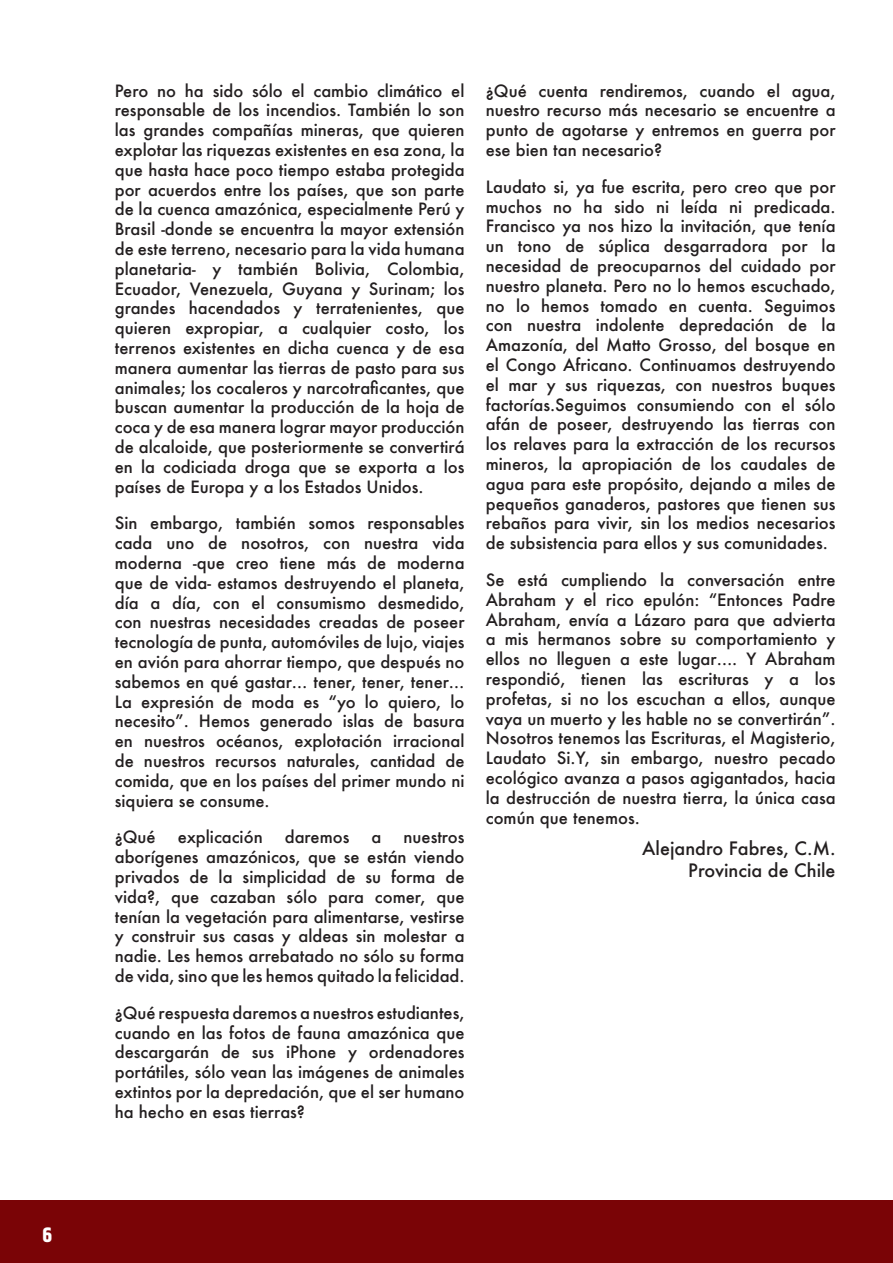
<style>
.page{position:relative;width:893px;height:1263px;background:#fff}
.page>*{position:absolute;margin:0;border:0;box-sizing:border-box;transform-origin:0 0}
.t1{font:700 21px "Khand";color:#fff}
.t2{font:500 18px/22.5px "Futura";color:#231f20;text-align:right}
.t3{font:500 16.5px/19.8px "Futura";color:#231f20;text-align:justify}
</style>
<div class="page">
<div style="left:0;top:1201px;width:893px;height:62px;background:#7a0406"></div>
<p class="t1" style="left:43px;top:1220px;width:11px">6</p>
<p class="t3" style="left:115px;top:80px;width:351px">Pero no ha sido sólo el cambio climático el responsable de los incendios. También lo son las grandes compañías mineras, que quieren explotar las riquezas existentes en esa zona, la que hasta hace poco tiempo estaba protegida por acuerdos entre los países, que son parte de la cuenca amazónica, especialmente Perú y Brasil -donde se encuentra la mayor extensión de este terreno, necesario para la vida humana planetaria- y también Bolivia, Colombia, Ecuador, Venezuela, Guyana y Surinam; los grandes hacendados y terratenientes, que quieren expropiar, a cualquier costo, los terrenos existentes en dicha cuenca y de esa manera aumentar las tierras de pasto para sus animales; los cocaleros y narcotraficantes, que buscan aumentar la producción de la hoja de coca y de esa manera lograr mayor producción de alcaloide, que posteriormente se convertirá en la codiciada droga que se exporta a los países de Europa y a los Estados Unidos.</p>
<p class="t3" style="left:115px;top:513px;width:351px">Sin embargo, también somos responsables cada uno de nosotros, con nuestra vida moderna -que creo tiene más de moderna que de vida- estamos destruyendo el planeta, día a día, con el consumismo desmedido, con nuestras necesidades creadas de poseer tecnología de punta, automóviles de lujo, viajes en avión para ahorrar tiempo, que después no sabemos en qué gastar… tener, tener, tener… La expresión de moda es “yo lo quiero, lo necesito”. Hemos generado islas de basura en nuestros océanos, explotación irracional de nuestros recursos naturales, cantidad de comida, que en los países del primer mundo ni siquiera se consume.</p>
<p class="t3" style="left:115px;top:827px;width:42px">¿Qué</p>
<p class="t3" style="left:178px;top:827px;width:86px">explicación</p>
<p class="t3" style="left:285px;top:827px;width:66px">daremos</p>
<p class="t3" style="left:372px;top:827px;width:11px">a</p>
<p class="t3" style="left:115px;top:827px;width:351px;text-indent:289px">nuestros aborígenes amazónicos, que se están viendo privados de la simplicidad de su forma de vida?, que cazaban sólo para comer, que tenían la vegetación para alimentarse, vestirse y construir sus casas y aldeas sin molestar a nadie. Les hemos arrebatado no sólo su forma de vida, sino que les hemos quitado la felicidad.</p>
<p class="t3" style="left:115px;top:1003px;width:351px">¿Qué respuesta daremos a nuestros estudiantes, cuando en las fotos de fauna amazónica que descargarán de sus iPhone y ordenadores portátiles, sólo vean las imágenes de animales extintos por la depredación, que el ser humano ha hecho en esas tierras?</p>
<p class="t3" style="left:486px;top:80px;width:351px">¿Qué cuenta rendiremos, cuando el agua, nuestro recurso más necesario se encuentre a punto de agotarse y entremos en guerra por ese bien tan necesario?</p>
<p class="t3" style="left:486px;top:177px;width:351px">Laudato si, ya fue escrita, pero creo que por muchos no ha sido ni leída ni predicada.<br>Francisco ya nos hizo la invitación, que tenía un tono de súplica desgarradora por la necesidad de preocuparnos del cuidado por nuestro planeta. Pero no lo hemos escuchado, no lo hemos tomado en cuenta. Seguimos con nuestra indolente depredación de la Amazonía, del Matto Grosso, del bosque en el Congo Africano. Continuamos destruyendo el mar y sus riquezas, con nuestros buques factorías.Seguimos consumiendo con el sólo afán de poseer, destruyendo las tierras con los relaves para la extracción de los recursos mineros, la apropiación de los caudales de agua para este propósito, dejando a miles de pequeños ganaderos, pastores que tienen sus rebaños para vivir, sin los medios necesarios de subsistencia para ellos y sus comunidades.</p>
<p class="t3" style="left:486px;top:570px;width:351px">Se está cumpliendo la conversación entre Abraham y el rico epulón: “Entonces Padre Abraham, envía a Lázaro para que advierta a mis hermanos sobre su comportamiento y ellos no lleguen a este lugar…. Y Abraham respondió, tienen las escrituras y a los profetas, si no los escuchan a ellos, aunque vaya un muerto y les hable no se convertirán”.<br>Nosotros tenemos las Escrituras, el Magisterio, Laudato Si.Y, sin embargo, nuestro pecado ecológico avanza a pasos agigantados, hacia la destrucción de nuestra tierra, la única casa común que tenemos.</p>
<p class="t2" style="left:642px;top:836px;width:195px">Alejandro Fabres, C.M.<br>Provincia de Chile</p>
</div>
